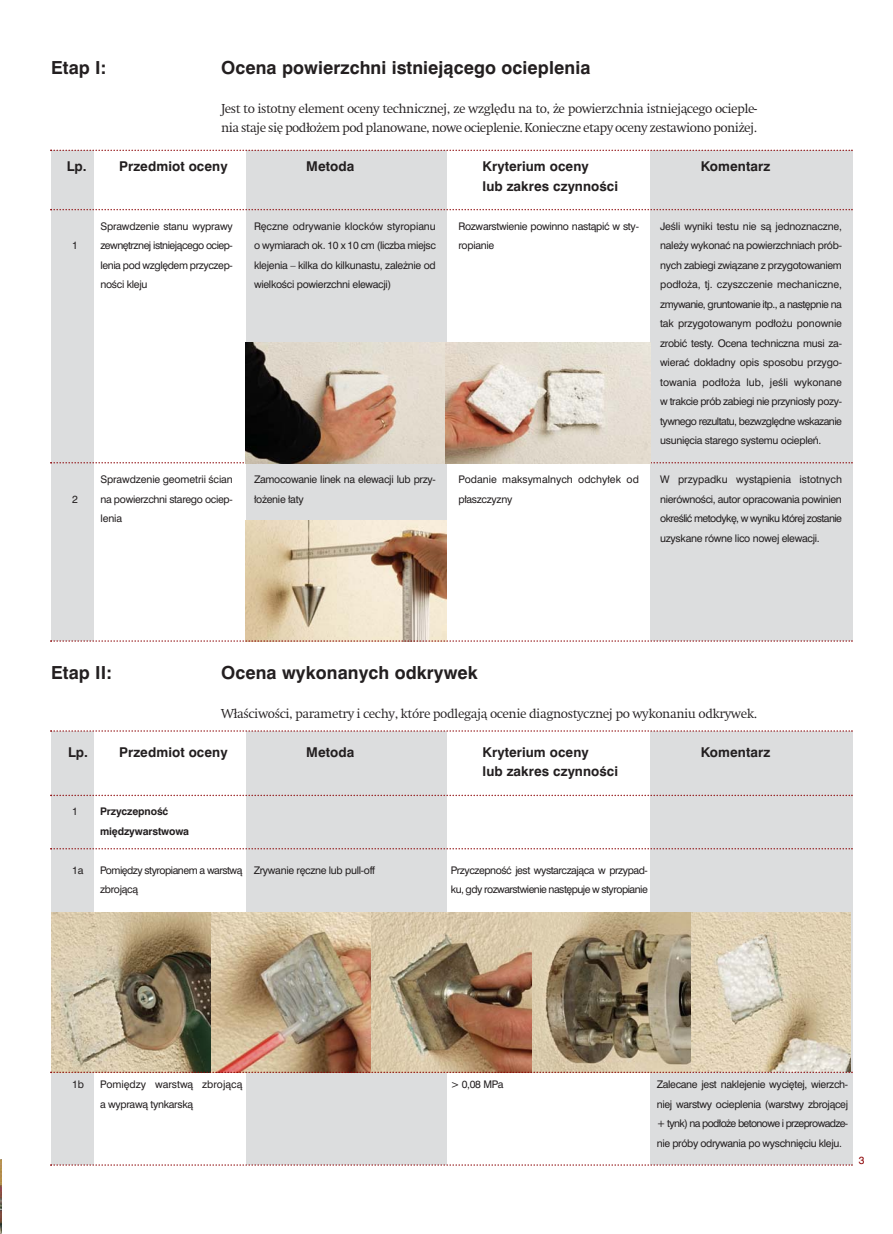
<style>
.page{position:relative;width:893px;height:1234px;background:#fff}
.page>*{position:absolute;margin:0;border:0;box-sizing:border-box;transform-origin:0 0}
.t1{font:700 18px "Swiss 721 PL";letter-spacing:.005em;color:#231f20}
.t2{font:300 13.5px/19.5px "Swift P Lil";letter-spacing:-.04em;color:#231f20}
.t3{font:700 13.5px "Swiss 721 PL";letter-spacing:.005em;color:#231f20}
.t4{font:10.5px/19.5px "Swiss 721 PL";letter-spacing:-.03em;color:#231f20;text-align:justify}
.t5{font:10.5px/19.5px "Swiss 721 PL";color:#231f20}
.t6{font:700 10.5px/19.5px "Swiss 721 PL";letter-spacing:-.01em;color:#231f20}
.t7{font:10.5px "Swiss 721 PL";color:#8b0204}
</style>
<div class="page">
<img style="left:0;top:1159px;width:2px;height:74px">
<div style="left:51px;top:150px;width:43px;height:1014px;background:#dcddde"></div>
<div style="left:246px;top:150px;width:200px;height:1014px;background:#dcddde"></div>
<div style="left:651px;top:150px;width:202px;height:1014px;background:#dcddde"></div>
<div style="left:30px;top:641px;width:844px;height:89px;background:#fff"></div>
<svg style="left:50px;top:209px;width:803px;height:1px"></svg>
<svg style="left:50px;top:462px;width:803px;height:1px"></svg>
<svg style="left:50px;top:149px;width:803px;height:2px"></svg>
<svg style="left:50px;top:794px;width:803px;height:2px"></svg>
<svg style="left:50px;top:1163px;width:803px;height:2px"></svg>
<img style="left:51px;top:911px;width:800px;height:160px">
<img style="left:246px;top:342px;width:405px;height:121px">
<img style="left:211px;top:911px;width:160px;height:160px">
<img style="left:371px;top:911px;width:160px;height:160px">
<img style="left:246px;top:520px;width:200px;height:120px">
<svg style="left:50px;top:640px;width:803px;height:1px"></svg>
<svg style="left:50px;top:847px;width:803px;height:2px"></svg>
<svg style="left:50px;top:730px;width:803px;height:1px"></svg>
<svg style="left:50px;top:1071px;width:803px;height:1px"></svg>
<h1 class="t1" style="left:51px;top:58px;width:57px">Etap I:</h1>
<h1 class="t1" style="left:221px;top:58px;width:371px">Ocena powierzchni istniejàcego ocieplenia</h1>
<p class="t2" style="left:221px;top:100px;width:537px">Jest to istotny element oceny technicznej, ze wzgl´du na to, ˝e powierzchnia istniejàcego ocieple&shy;nia staje si´ pod∏o˝em pod planowane, nowe ocieplenie. Konieczne etapy oceny zestawiono poni˝ej.</p>
<p class="t3" style="left:67px;top:160px;width:162px">Lp. Przedmiot oceny</p>
<p class="t3" style="left:306px;top:160px;width:50px">Metoda</p>
<p class="t3" style="left:483px;top:160px;width:108px">Kryterium oceny</p>
<p class="t3" style="left:701px;top:160px;width:71px">Komentarz</p>
<p class="t3" style="left:483px;top:179px;width:137px">lub zakres czynnoÊci</p>
<p class="t4" style="left:72px;top:236px;width:7px">1</p>
<p class="t4" style="left:100px;top:217px;width:134px">Sprawdzenie stanu wyprawy zewn´trznej istniejàcego ociep&shy;lenia pod wzgl´dem przyczep&shy;noÊci kleju</p>
<p class="t4" style="left:254px;top:217px;width:183px">R´czne odrywanie klocków styropianu o wymiarach ok. 10 x 10 cm (liczba miejsc klejenia – kilka do kilkunastu, zale˝nie od wielkoÊci powierzchni elewacji)</p>
<p class="t4" style="left:72px;top:490px;width:7px">2</p>
<p class="t4" style="left:100px;top:470px;width:134px">Sprawdzenie geometrii Êcian na powierzchni starego ociep&shy;lenia</p>
<p class="t4" style="left:254px;top:470px;width:183px">Zamocowanie linek na elewacji lub przy-∏o˝enie ∏aty</p>
<p class="t4" style="left:458px;top:217px;width:182px">Rozwarstwienie powinno nastàpiç w sty&shy;ropianie</p>
<p class="t5" style="left:458px;top:470px;width:182px">Podanie maksymalnych odchy∏ek od p∏aszczyzny</p>
<p class="t4" style="left:660px;top:217px;width:183px">JeÊli wyniki testu nie sà jednoznaczne, nale˝y wykonaç na powierzchniach prób&shy;nych zabiegi zwiàzane z przygotowaniem pod∏o˝a, tj. czyszczenie mechaniczne, zmywanie, gruntowanie itp., a nast´pnie na tak przygotowanym pod∏o˝u ponownie zrobiç testy. Ocena techniczna musi za&shy;wieraç dok∏adny opis sposobu przygo&shy;towania pod∏o˝a lub, jeÊli wykonane w trakcie prób zabiegi nie przynios∏y pozy&shy;tywnego rezultatu, bezwzgl´dne wskazanie usuni´cia starego systemu ociepleƒ.</p>
<p class="t4" style="left:660px;top:470px;width:183px">W przypadku wystàpienia istotnych nierównoÊci, autor opracowania powinien okreÊliç metodyk´, w wyniku której zostanie uzyskane równe lico nowej elewacji.</p>
<h1 class="t1" style="left:51px;top:663px;width:63px">Etap II:</h1>
<h1 class="t1" style="left:221px;top:663px;width:258px">Ocena wykonanych odkrywek</h1>
<p class="t2" style="left:221px;top:704px;width:537px">W∏aÊciwoÊci, parametry i cechy, które podlegajà ocenie diagnostycznej po wykonaniu odkrywek.</p>
<p class="t3" style="left:68px;top:745px;width:161px">Lp. Przedmiot oceny</p>
<p class="t3" style="left:306px;top:745px;width:50px">Metoda</p>
<p class="t3" style="left:483px;top:745px;width:108px">Kryterium oceny</p>
<p class="t3" style="left:701px;top:745px;width:71px">Komentarz</p>
<p class="t3" style="left:483px;top:764px;width:137px">lub zakres czynnoÊci</p>
<p class="t4" style="left:72px;top:802px;width:7px">1</p>
<p class="t6" style="left:100px;top:802px;width:91px">PrzyczepnoÊç mi´dzywarstwowa</p>
<p class="t4" style="left:100px;top:860px;width:144px">Pomi´dzy styropianem a warstwà zbrojàcà</p>
<p class="t4" style="left:254px;top:860px;width:123px">Zrywanie r´czne lub pull-off</p>
<p class="t4" style="left:451px;top:860px;width:199px">PrzyczepnoÊç jest wystarczajàca w przypad&shy;ku, gdy rozwarstwienie nast´puje w styropianie</p>
<p class="t4" style="left:72px;top:860px;width:13px">1a</p>
<p class="t4" style="left:72px;top:1075px;width:13px">1b</p>
<p class="t5" style="left:100px;top:1075px;width:144px">Pomi´dzy warstwà zbrojàcà a wyprawà tynkarskà</p>
<p class="t4" style="left:451px;top:1075px;width:54px">&gt; 0,08 MPa</p>
<p class="t4" style="left:657px;top:1075px;width:193px">Zalecane jest naklejenie wyci´tej, wierzch&shy;niej warstwy ocieplenia (warstwy zbrojàcej + tynk) na pod∏o˝e betonowe i przeprowadze&shy;nie próby odrywania po wyschni´ciu kleju.</p>
<p class="t7" style="left:859px;top:1154px;width:7px">3</p>
</div>
